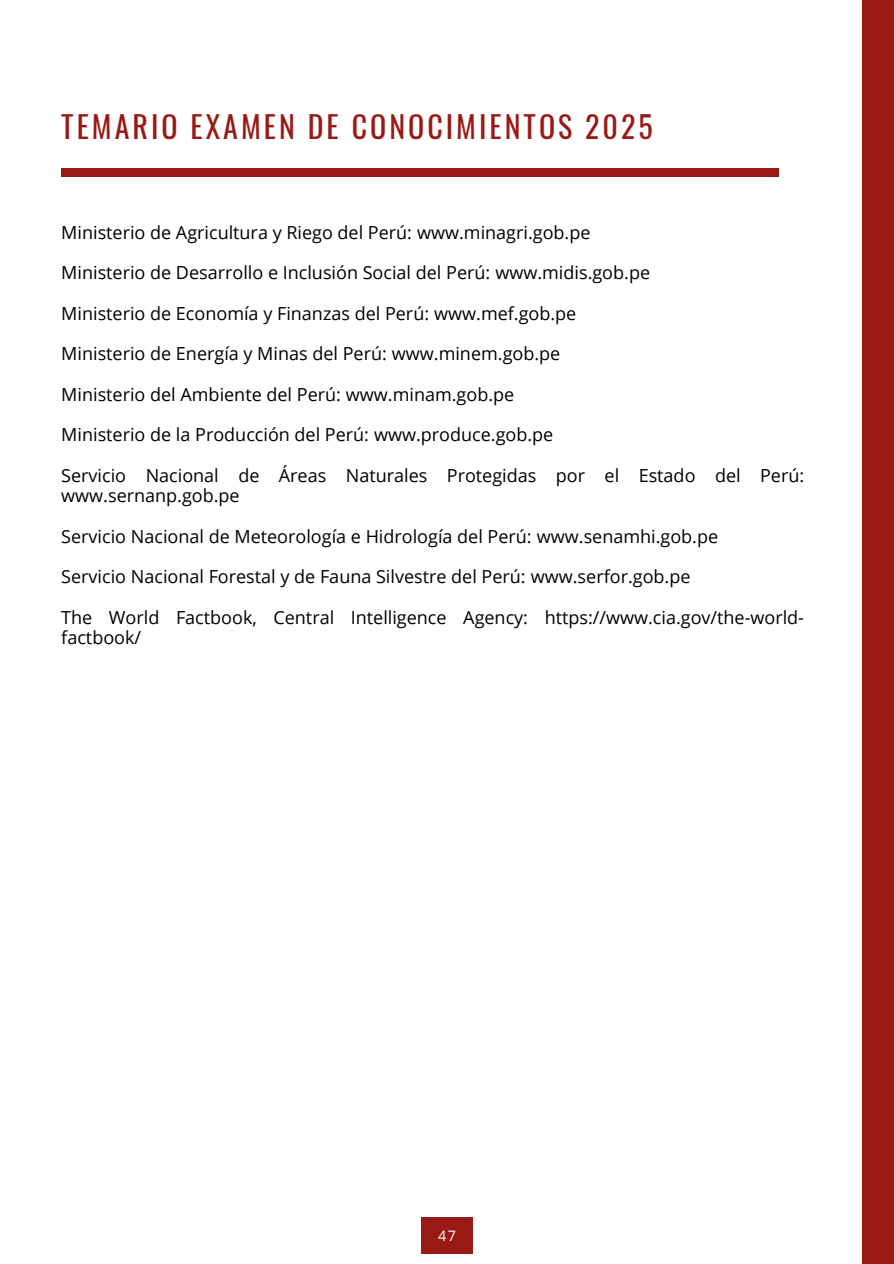
<style>
.page{position:relative;width:894px;height:1264px;background:#fff}
.page>*{position:absolute;margin:0;border:0;box-sizing:border-box;transform-origin:0 0}
.t1{font:30px "Oswald";letter-spacing:.1em;color:#991a15}
.t2{font:18px/20.2px "Open Sans";color:#000}
.t3{font:14.4px "Open Sans";color:#fff}
</style>
<div class="page">
<div style="left:421px;top:1217px;width:51px;height:36px;background:#991a15"></div>
<div style="left:61px;top:168px;width:717px;height:8px;background:#991a15"></div>
<div style="left:862px;top:0;width:31px;height:1263px;background:#991a15"></div>
<p class="t1" style="left:61px;top:103px;width:592px">TEMARIO EXAMEN DE CONOCIMIENTOS 2025</p>
<p class="t2" style="left:61px;top:221px;width:530px">Ministerio de Agricultura y Riego del Perú: www.minagri.gob.pe</p>
<p class="t2" style="left:61px;top:262px;width:590px">Ministerio de Desarrollo e Inclusión Social del Perú: www.midis.gob.pe</p>
<p class="t2" style="left:61px;top:302px;width:516px">Ministerio de Economía y Finanzas del Perú: www.mef.gob.pe</p>
<p class="t2" style="left:61px;top:343px;width:500px">Ministerio de Energía y Minas del Perú: www.minem.gob.pe</p>
<p class="t2" style="left:61px;top:383px;width:454px">Ministerio del Ambiente del Perú: www.minam.gob.pe</p>
<p class="t2" style="left:61px;top:424px;width:493px">Ministerio de la Producción del Perú: www.produce.gob.pe</p>
<p class="t2" style="left:61px;top:464px;width:744px">Servicio Nacional de Áreas Naturales Protegidas por el Estado del Perú: www.sernanp.gob.pe</p>
<p class="t2" style="left:61px;top:525px;width:658px">Servicio Nacional de Meteorología e Hidrología del Perú: www.senamhi.gob.pe</p>
<p class="t2" style="left:61px;top:566px;width:630px">Servicio Nacional Forestal y de Fauna Silvestre del Perú: www.serfor.gob.pe</p>
<p class="t2" style="left:61px;top:606px;width:744px">The World Factbook, Central Intelligence Agency: https://www.cia.gov/the-world&shy;factbook/</p>
<h1 class="t3" style="left:438px;top:1225px;width:19px">47</h1>
</div>
